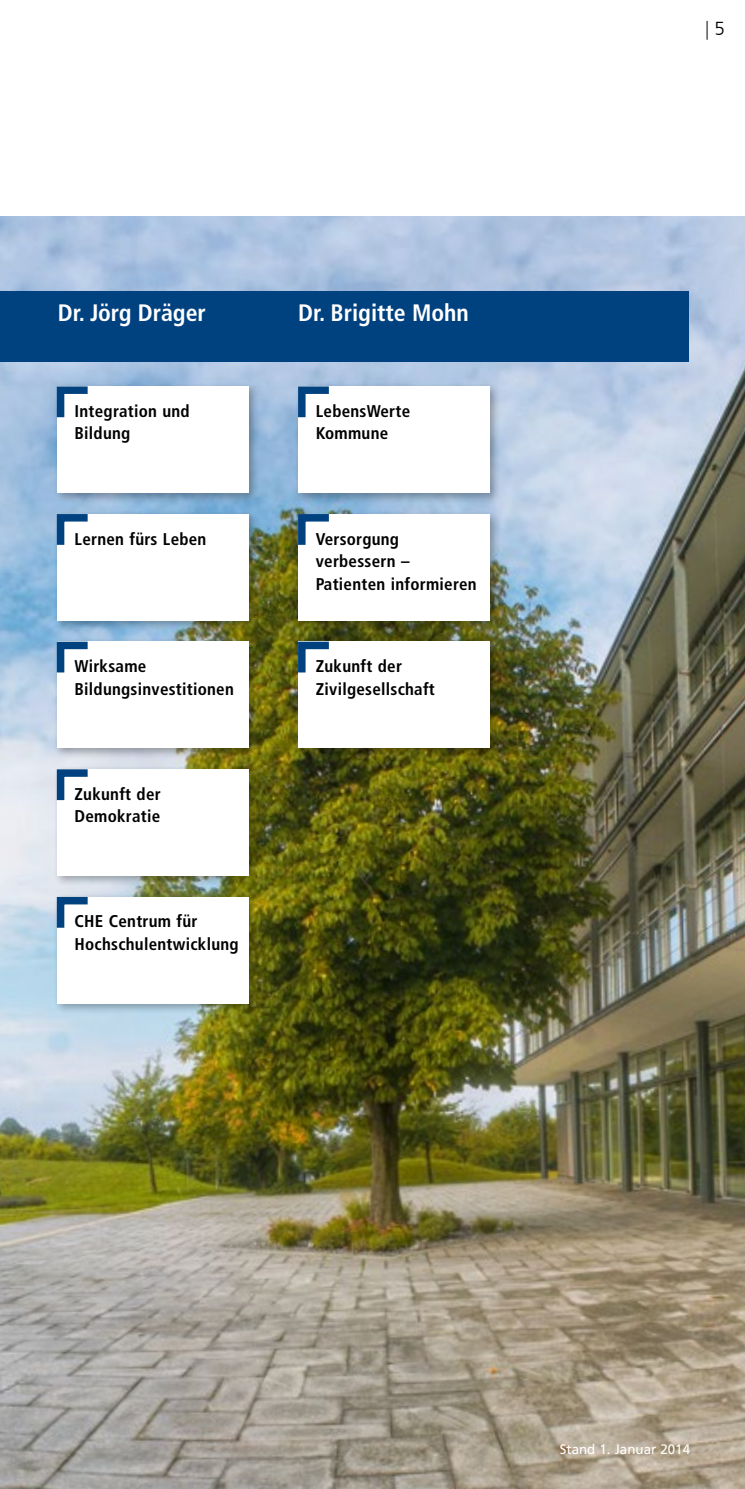
<style>
.page{position:relative;width:745px;height:1489px;background:#fff}
.page>*{position:absolute;margin:0;border:0;box-sizing:border-box;transform-origin:0 0}
.t1{font:700 condensed 23.75px "Frutiger LT Com";color:#fff}
.t2{font:300 condensed 18.75px "Frutiger LT Com";color:#000}
.t3{font:700 condensed 17px/22.5px "Frutiger LT Com";letter-spacing:.015em;color:#000}
.t4{font:13.75px "Frutiger LT Com";color:#fff}
.s1{font-stretch:normal}
</style>
<div class="page">
<img style="left:0;top:216px;width:744px;height:1272px">
<div style="left:0;top:291px;width:688px;height:70px;background:#004180"></div>
<div style="left:293px;top:382px;width:207px;height:121px;background:#000;opacity:.3"></div>
<div style="left:298px;top:386px;width:191px;height:107px;background:#fff"></div>
<svg style="left:294px;top:382px;width:42px;height:42px"></svg>
<div style="left:293px;top:509px;width:207px;height:122px;background:#000;opacity:.3"></div>
<div style="left:298px;top:514px;width:191px;height:106px;background:#fff"></div>
<svg style="left:294px;top:510px;width:42px;height:42px"></svg>
<div style="left:293px;top:637px;width:207px;height:122px;background:#000;opacity:.3"></div>
<div style="left:298px;top:641px;width:191px;height:107px;background:#fff"></div>
<svg style="left:294px;top:638px;width:42px;height:42px"></svg>
<div style="left:52px;top:382px;width:207px;height:121px;background:#000;opacity:.3"></div>
<div style="left:57px;top:386px;width:191px;height:107px;background:#fff"></div>
<svg style="left:53px;top:382px;width:42px;height:42px"></svg>
<div style="left:52px;top:509px;width:207px;height:122px;background:#000;opacity:.3"></div>
<div style="left:57px;top:514px;width:191px;height:106px;background:#fff"></div>
<svg style="left:53px;top:510px;width:42px;height:42px"></svg>
<div style="left:52px;top:637px;width:207px;height:122px;background:#000;opacity:.3"></div>
<div style="left:57px;top:641px;width:191px;height:107px;background:#fff"></div>
<svg style="left:53px;top:638px;width:42px;height:42px"></svg>
<div style="left:52px;top:765px;width:207px;height:121px;background:#000;opacity:.3"></div>
<div style="left:57px;top:769px;width:191px;height:106px;background:#fff"></div>
<svg style="left:53px;top:765px;width:42px;height:42px"></svg>
<div style="left:52px;top:892px;width:207px;height:122px;background:#000;opacity:.3"></div>
<div style="left:57px;top:896px;width:191px;height:107px;background:#fff"></div>
<svg style="left:53px;top:893px;width:42px;height:42px"></svg>
<h1 class="t1" style="left:58px;top:299px;width:150px">Dr. Jörg Dräger</h1>
<p class="t3" style="left:74px;top:400px;width:117px">Integration und<br>Bildung</p>
<p class="t3" style="left:74px;top:527px;width:133px">Lernen fürs Leben</p>
<p class="t3" style="left:74px;top:655px;width:161px">Wirksame<br>Bildungsinvestitionen</p>
<p class="t3" style="left:74px;top:782px;width:88px">Zukunft der<br>Demokratie</p>
<p class="t3" style="left:74px;top:910px;width:165px">CHE Centrum für<br>Hochschulentwicklung</p>
<h1 class="t1" style="left:298px;top:299px;width:172px">Dr. Brigitte Mohn</h1>
<p class="t3" style="left:315px;top:400px;width:96px">LebensWerte<br>Kommune</p>
<p class="t3" style="left:315px;top:527px;width:162px">Versorgung verbessern –<br>Patienten informieren</p>
<p class="t3" style="left:315px;top:655px;width:121px">Zukunft der<br>Zivilgesellschaft</p>
<p class="t2" style="left:704px;top:18px;width:21px">| <span class="s1">5</span></p>
<p class="t4" style="left:559px;top:1440px;width:132px">Stand 1. Januar 2014</p>
</div>
